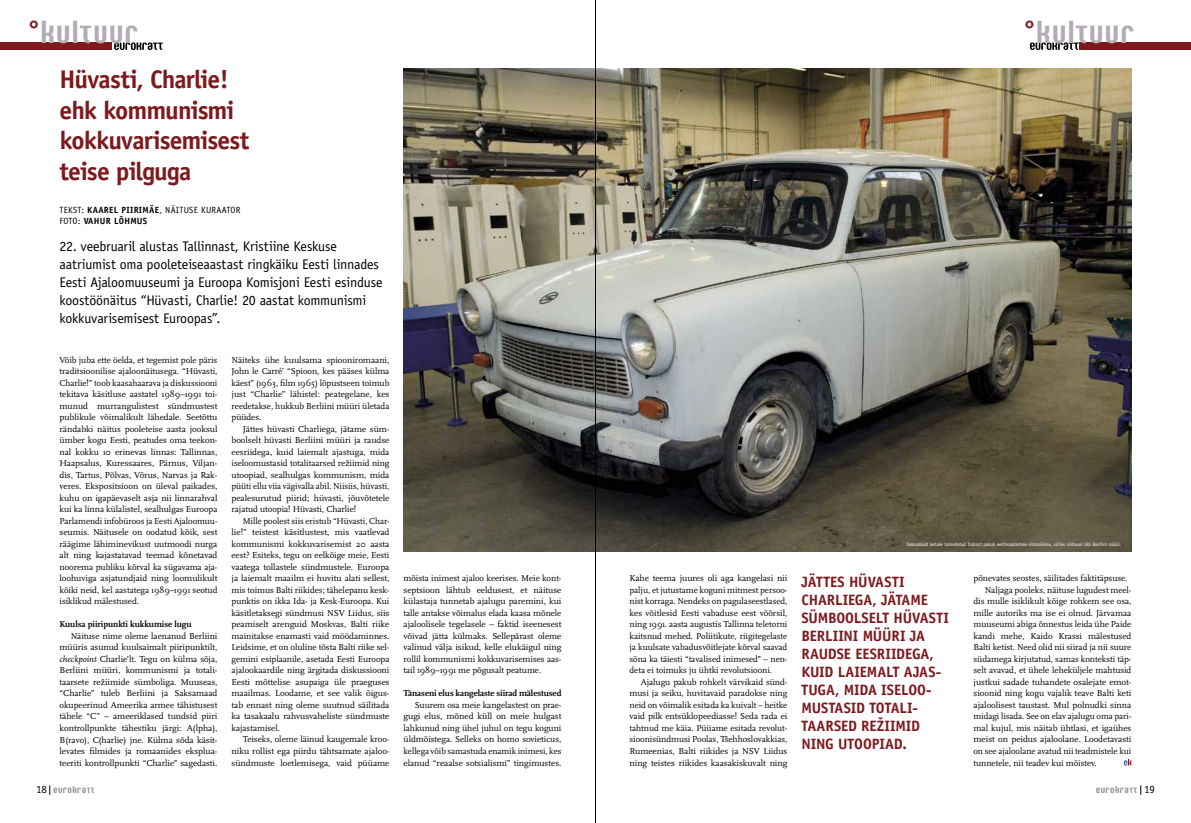
<style>
.page{position:relative;width:1191px;height:823px;background:#fff}
.page>*{position:absolute;margin:0;border:0;box-sizing:border-box;transform-origin:0 0}
.t1{font:700 25.8px "Seebad LT Std";letter-spacing:.04em;color:#b3acb4}
.t2{font:700 25.5px/30.6px "Officina Sans";letter-spacing:-.035em;color:#7e1a1d}
.t3{font:700 15px/18px "Officina Sans";letter-spacing:-.005em;color:#7e1a1d}
.t4{font:14px/18px "Officina Sans";letter-spacing:-.01em;color:#000}
.t5{font:9px/11.5px "Scala Pro";letter-spacing:-.005em;color:#000;text-align:justify}
.t6{font:700 9px "Scala Pro";letter-spacing:-.005em;color:#000}
.t7{font:9px/11px "Officina Sans";letter-spacing:.03em;color:#000}
.t8{font:700 8px "Seebad LT Std";letter-spacing:.04em;color:#939393}
.t9{font:5px "Officina Sans";letter-spacing:-.01em;color:#fff}
.s1{color:#7e1a1d}
.s2{font-weight:700}
.s3{font-style:italic}
.s4{font-family:"Officina Sans";font-weight:400;font-size:11px;color:#000}
</style>
<div class="page">
<div style="left:1080px;top:43px;width:111px;height:7px;background:#7e1a1d"></div>
<svg style="left:1030px;top:42px;width:48px;height:8px"></svg>
<div style="left:0;top:43px;width:111px;height:7px;background:#7e1a1d"></div>
<svg style="left:114px;top:42px;width:49px;height:8px"></svg>
<img style="left:403px;top:68px;width:728px;height:483px">
<svg style="left:1124px;top:758px;width:7px;height:7px"></svg>
<hr style="left:595px;top:0;width:1px;height:822px;background:#000">
<h1 class="t1" style="left:28px;top:18px;width:112px"><span class="s1">°</span>kultuur</h1>
<h1 class="t1" style="left:1024px;top:18px;width:112px"><span class="s1">°</span>kultuur</h1>
<h2 class="t2" style="left:60px;top:64px;width:191px">HÜVASTI, CHARLIE!<br>EHK KOMMUNISMI<br>KOKKUVARISEMISEST<br>TEISE PILGUGA</h2>
<p class="t7" style="left:60px;top:205px;width:182px;text-indent:54px"><span class="s2">L PIIRIMÄE</span>, näituse kuraator<br>Foto: <span class="s2">VAHUR LÕHMUS</span></p>
<p class="t7" style="left:60px;top:205px;width:40px">tekst: <span class="s2">KAARE</span></p>
<p class="t4" style="left:60px;top:237px;width:324px">22. veebruaril alustas Tallinnast, Kristiine Keskuse aatriumist oma pooleteiseaastast ringkäiku Eesti linnades Eesti Ajaloomuuseumi ja Euroopa Komisjoni Eesti esinduse koostöönäitus “Hüvasti, Charlie! 20 aastat kommunismi kokkuvarisemisest Euroopas”.</p>
<p class="t5" style="left:60px;top:353px;width:159px">Võib juba ette öelda, et tegemist pole päris traditsioonilise ajaloonäitusega. “Hüvasti, Charlie!” toob kaasahaarava ja diskussiooni tekitava käsitluse aastatel 1989–1991 toi&shy;munud murrangulistest sündmustest publikule võimalikult lähedale. Seetõttu rändabki näitus pooleteise aasta jooksul ümber kogu Eesti, peatudes oma teekon&shy;nal kokku 10 erinevas linnas: Tallinnas, Haapsalus, Kuressaares, Pärnus, Viljan&shy;dis, Tartus, Põlvas, Võrus, Narvas ja Rak&shy;veres. Ekspositsioon on üleval paikades, kuhu on igapäevaselt asja nii linnarahval kui ka linna külalistel, sealhulgas Euroopa Parlamendi infobüroos ja Eesti Ajaloomuu&shy;seumis. Näitusele on oodatud kõik, sest räägime lähiminevikust uutmoodi nurga alt ning kajastatavad teemad kõnetavad noorema publiku kõrval ka sügavama aja&shy;loohuviga asjatundjaid ning loomulikult kõiki neid, kel aastatega 1989–1991 seotud isiklikud mälestused.</p>
<p class="t6" style="left:60px;top:618px;width:134px">Kuulsa piiripunkti kukkumise lugu</p>
<p class="t5" style="left:60px;top:629px;width:159px;text-indent:11px">Näituse nime oleme laenanud Berliini müüris asunud kuulsaimalt piiripunktilt, <span class="s3">checkpoint</span> Charlie’lt. Tegu on külma sõja, Berliini müüri, kommunismi ja totali&shy;taarsete režiimide sümboliga. Muuseas, “Charlie” tuleb Berliini ja Saksamaad okupeerinud Ameerika armee tähistusest tähele “C” – ameeriklased tundsid piiri kontrollpunkte tähestiku järgi: A(lpha), B(ravo), C(harlie) jne. Külma sõda käsit&shy;levates filmides ja romaanides eksplua&shy;teeriti kontrollpunkti “Charlie” sagedasti.</p>
<p class="t5" style="left:231px;top:353px;width:159px">Näiteks ühe kuulsama spiooniromaani, John le Carré’ “Spioon, kes pääses külma käest” (1963, film 1965) lõpustseen toimub just “Charlie” lähistel: peategelane, kes reedetakse, hukkub Berliini müüri ületada püüdes.</p>
<p class="t5" style="left:231px;top:422px;width:159px;text-indent:11px">Jättes hüvasti Charliega, jätame süm&shy;boolselt hüvasti Berliini müüri ja raudse eesriidega, kuid laiemalt ajastuga, mida iseloomustasid totalitaarsed režiimid ning utoopiad, sealhulgas kommunism, mida püüti ellu viia vägivalla abil. Niisiis, hüvasti, pealesurutud piirid; hüvasti, jõuvõtetele rajatud utoopia! Hüvasti, Charlie!</p>
<p class="t5" style="left:231px;top:514px;width:159px;text-indent:11px">Mille poolest siis eristub “Hüvasti, Char&shy;lie!” teistest käsitlustest, mis vaatlevad kommunismi kokkuvarisemist 20 aasta eest? Esiteks, tegu on eelkõige meie, Eesti vaatega tollastele sündmustele. Euroopa ja laiemalt maailm ei huvitu alati sellest, mis toimus Balti riikides; tähelepanu kesk&shy;punktis on ikka Ida- ja Kesk-Euroopa. Kui käsitletaksegi sündmusi NSV Liidus, siis peamiselt arenguid Moskvas, Balti riike mainitakse enamasti vaid möödaminnes.<br>Leidsime, et on oluline tõsta Balti riike sel&shy;gemini esiplaanile, asetada Eesti Euroopa ajalookaardile ning ärgitada diskussiooni Eesti mõttelise asupaiga üle praeguses maailmas. Loodame, et see valik õigus&shy;tab ennast ning oleme suutnud säilitada ka tasakaalu rahvusvaheliste sündmuste kajastamisel.</p>
<p class="t5" style="left:231px;top:733px;width:159px;text-indent:11px">Teiseks, oleme läinud kaugemale kroo&shy;niku rollist ega piirdu tähtsamate ajaloo&shy;sündmuste loetlemisega, vaid püüame</p>
<p class="t5" style="left:403px;top:572px;width:159px">mõista inimest ajaloo keerises. Meie kont&shy;septsioon lähtub eeldusest, et näituse külastaja tunnetab ajalugu paremini, kui talle antakse võimalus elada kaasa mõnele ajaloolisele tegelasele – faktid iseenesest võivad jätta külmaks. Sellepärast oleme valinud välja isikud, kelle elukäigul ning rollil kommunismi kokkuvarisemises aas&shy;tail 1989–1991 me põgusalt peatume.</p>
<p class="t6" style="left:403px;top:687px;width:159px">Tänaseni elus kangelaste siirad mälestused</p>
<p class="t5" style="left:403px;top:698px;width:159px;text-indent:11px">Suurem osa meie kangelastest on prae&shy;gugi elus, mõned küll on meie hulgast lahkunud ning ühel juhul on tegu koguni üldmõistega. Selleks on homo sovieticus, kellega võib samastuda enamik inimesi, kes elanud “reaalse sotsialismi” tingimustes.</p>
<p class="t5" style="left:629px;top:572px;width:159px">Kahe teema juures oli aga kangelasi nii palju, et jutustame koguni mitmest persoo&shy;nist korraga. Nendeks on pagulaseestlased, kes võitlesid Eesti vabaduse eest võõrsil, ning 1991. aasta augustis Tallinna teletorni kaitsnud mehed. Poliitikute, riigitegelaste ja kuulsate vabadusvõitlejate kõrval saavad sõna ka täiesti “tavalised inimesed” – nen&shy;deta ei toimuks ju ühtki revolutsiooni.</p>
<p class="t5" style="left:629px;top:675px;width:159px;text-indent:11px">Ajalugu pakub rohkelt värvikaid sünd&shy;musi ja seiku, huvitavaid paradokse ning neid on võimalik esitada ka kuivalt – heitke vaid pilk entsüklopeediasse! Seda rada ei tahtnud me käia. Püüame esitada revolut&shy;sioonisündmusi Poolas, Tšehhoslovakkias, Rumeenias, Balti riikides ja NSV Liidus ning teistes riikides kaasakiskuvalt ning</p>
<p class="t9" style="left:906px;top:540px;width:216px">Saksamaalt kohale toimetatud Trabant pakub eestimaalastele silmarõõmu, sõites näitusel läbi Berliini müüri.</p>
<h3 class="t3" style="left:801px;top:572px;width:149px">JÄTTES HÜVASTI<br>CHARLIEGA, JÄTAME<br>SÜM-BOOLSELT HÜVASTI<br>BERLIINI MÜÜRI JA<br>RAUDSEEESR</h3>
<h3 class="t3" style="left:801px;top:644px;width:134px;text-indent:84px">IIDEGA,<br>KUID LAIEMALT AJAS-<br>TUGA, MIDA ISELOO-<br>MUS-</h3>
<h3 class="t3" style="left:828px;top:698px;width:89px">TASID TOTALI-</h3>
<h3 class="t3" style="left:801px;top:716px;width:15px">TAARSE</h3>
<h3 class="t3" style="left:801px;top:716px;width:120px;text-indent:47px">D REŽIIMID<br>NING UTOOPIAD.</h3>
<p class="t5" style="left:973px;top:572px;width:155px">põnevates seostes, säilitades faktitäpsuse.</p>
<p class="t5" style="left:985px;top:583px;width:148px">Naljaga pooleks, näituse lugudest meel-</p>
<p class="t5" style="left:973px;top:595px;width:159px">dis mulle isiklikult kõige rohkem see osa,</p>
<p class="t5" style="left:973px;top:606px;width:159px">mille autoriks ma ise ei olnud. Järvamaa</p>
<p class="t5" style="left:973px;top:618px;width:159px">muuseumi abiga õnnestus leida ühe Paide</p>
<p class="t5" style="left:973px;top:629px;width:159px">kandi mehe, Kaido Krassi mälestused</p>
<p class="t5" style="left:973px;top:641px;width:159px">Balti ketist. Need olid nii siirad ja nii suure</p>
<p class="t5" style="left:973px;top:652px;width:159px">südamega kirjutatud, samas konteksti täp-</p>
<p class="t5" style="left:973px;top:664px;width:159px">selt avavad, et ühele leheküljele mahtusid</p>
<p class="t5" style="left:973px;top:675px;width:159px">justkui sadade tuhandete osalejate emot-</p>
<p class="t5" style="left:973px;top:687px;width:159px">sioonid ning kogu vajalik teave Balti keti</p>
<p class="t5" style="left:973px;top:698px;width:159px">ajaloolisest taustast. Mul polnudki sinna</p>
<p class="t5" style="left:973px;top:710px;width:159px">midagi lisada. See on elav ajalugu oma pari-</p>
<p class="t5" style="left:973px;top:721px;width:159px">mal kujul, mis näitab ühtlasi, et igaühes</p>
<p class="t5" style="left:973px;top:733px;width:159px">meist on peidus ajaloolane. Loodetavasti</p>
<p class="t5" style="left:973px;top:744px;width:159px">on see ajaloolane avatud nii teadmistele kui</p>
<p class="t5" style="left:973px;top:756px;width:125px">tunnetele, nii teadev kui mõistev.</p>
<p class="t8" style="left:36px;top:785px;width:60px"><span class="s4">18</span> eurokratt</p>
<p class="t8" style="left:1095px;top:785px;width:61px">eurokratt <span class="s4">19</span></p>
</div>
